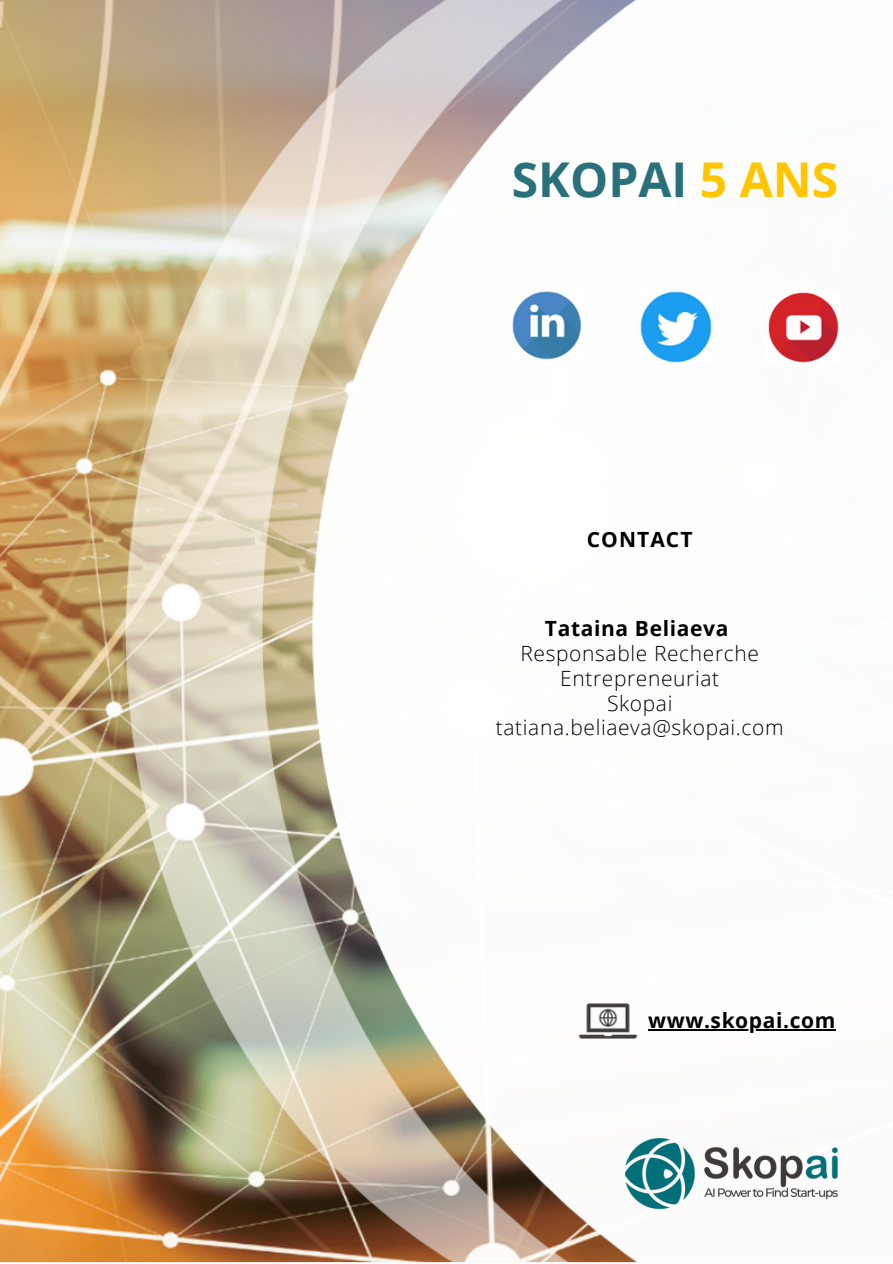
<style>
.page{position:relative;width:893px;height:1264px;background:#fff}
.page>*{position:absolute;margin:0;border:0;box-sizing:border-box;transform-origin:0 0}
.t1{font:700 48px "Open Sans";color:#29707a}
.t2{font:300 21px/24.8px "Open Sans";letter-spacing:.03em;color:#000;text-align:center}
.t3{font:700 21px "Open Sans";letter-spacing:.03em;color:#000}
.t4{font:700 21px "Open Sans";letter-spacing:.05em;color:#000}
.s1{color:#ffc600}
</style>
<div class="page">
<img style="left:0;top:0;width:836px;height:1262px">
<img style="left:624px;top:1133px;width:214px;height:79px">
<img style="left:578px;top:991px;width:59px;height:59px">
<img style="left:512px;top:291px;width:73px;height:73px">
<img style="left:639px;top:291px;width:73px;height:73px">
<img style="left:766px;top:291px;width:73px;height:73px">
<hr style="left:648px;top:1029px;width:188px;height:1px;background:#000">
<h1 class="t1" style="left:512px;top:146px;width:328px">SKOPAI <span class="s1">5 ANS</span></h1>
<p class="t4" style="left:587px;top:524px;width:107px">CONTACT</p>
<p class="t3" style="left:545px;top:614px;width:185px">Tataina Beliaeva</p>
<p class="t2" style="left:496px;top:640px;width:289px">Responsable Recherche<br>Entrepreneuriat<br>Skopai tatiana.beliaeva@skopai.com</p>
<p class="t3" style="left:648px;top:1005px;width:189px">www.skopai.com</p>
</div>
